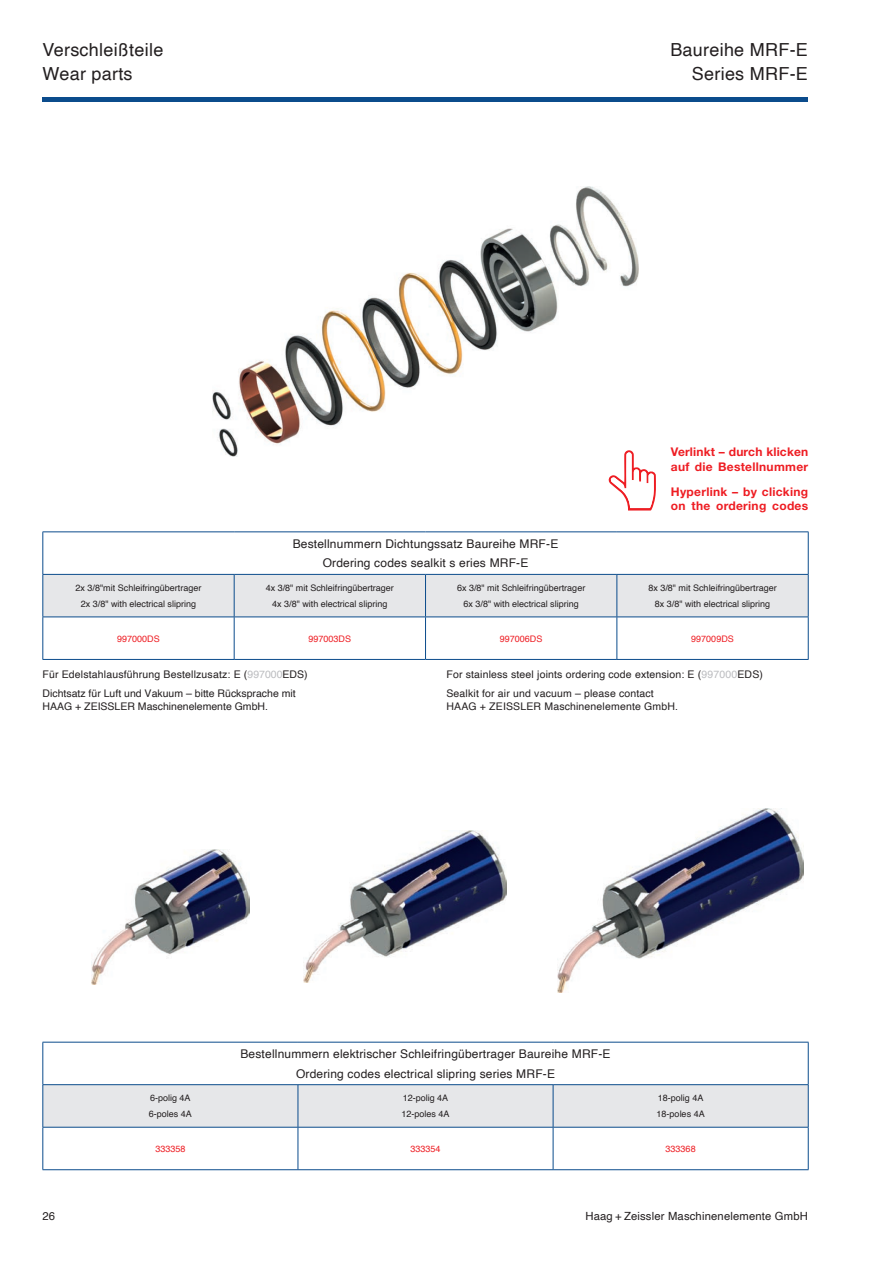
<style>
.page{position:relative;width:893px;height:1263px;background:#fff}
.page>*{position:absolute;margin:0;border:0;box-sizing:border-box;transform-origin:0 0}
.t1{font:18px "Helvetica";letter-spacing:.015em;color:#231f20}
.t2{font:12px/19.2px "Helvetica";letter-spacing:.015em;color:#231f20;text-align:center}
.t3{font:700 12px/14.4px "Helvetica Neue";letter-spacing:.025em;color:#ee1d23}
.t4{font:11.25px "Helvetica";letter-spacing:.015em;color:#231f20}
.t5{font:10.5px/19.2px "Helvetica";letter-spacing:.015em;color:#231f20}
.t6{font:9px/16.2px "Helvetica";color:#231f20;text-align:center}
.t7{font:9px "Helvetica";color:#ee1d23}
.s1{color:#bcbdc0}
</style>
<div class="page">
<hr style="left:43px;top:98px;width:765px;height:4px;background:#0b4c8c">
<div style="left:44px;top:575px;width:764px;height:42px;background:#e6e7e9"></div>
<hr style="left:43px;top:532px;width:1px;height:42px;background:#0b4c8c">
<hr style="left:43px;top:531px;width:191px;height:1px;background:#0b4c8c">
<hr style="left:234px;top:531px;width:191px;height:1px;background:#0b4c8c">
<hr style="left:425px;top:531px;width:192px;height:1px;background:#0b4c8c">
<hr style="left:617px;top:531px;width:191px;height:1px;background:#0b4c8c">
<hr style="left:808px;top:532px;width:1px;height:42px;background:#0b4c8c">
<hr style="left:43px;top:575px;width:1px;height:42px;background:#0b4c8c">
<hr style="left:43px;top:574px;width:191px;height:1px;background:#0b4c8c">
<hr style="left:234px;top:574px;width:191px;height:1px;background:#0b4c8c">
<hr style="left:425px;top:574px;width:192px;height:1px;background:#0b4c8c">
<hr style="left:617px;top:574px;width:191px;height:1px;background:#0b4c8c">
<hr style="left:234px;top:575px;width:1px;height:42px;background:#0b4c8c">
<hr style="left:425px;top:575px;width:1px;height:42px;background:#0b4c8c">
<hr style="left:617px;top:575px;width:1px;height:42px;background:#0b4c8c">
<hr style="left:808px;top:575px;width:1px;height:42px;background:#0b4c8c">
<hr style="left:43px;top:617px;width:1px;height:42px;background:#0b4c8c">
<hr style="left:43px;top:617px;width:191px;height:1px;background:#0b4c8c">
<hr style="left:234px;top:617px;width:191px;height:1px;background:#0b4c8c">
<hr style="left:425px;top:617px;width:192px;height:1px;background:#0b4c8c">
<hr style="left:617px;top:617px;width:191px;height:1px;background:#0b4c8c">
<hr style="left:234px;top:617px;width:1px;height:42px;background:#0b4c8c">
<hr style="left:425px;top:617px;width:1px;height:42px;background:#0b4c8c">
<hr style="left:617px;top:617px;width:1px;height:42px;background:#0b4c8c">
<hr style="left:808px;top:617px;width:1px;height:42px;background:#0b4c8c">
<hr style="left:43px;top:659px;width:191px;height:1px;background:#0b4c8c">
<hr style="left:234px;top:659px;width:191px;height:1px;background:#0b4c8c">
<hr style="left:425px;top:659px;width:192px;height:1px;background:#0b4c8c">
<hr style="left:617px;top:659px;width:191px;height:1px;background:#0b4c8c">
<img style="left:212px;top:186px;width:426px;height:270px">
<div style="left:44px;top:1085px;width:764px;height:42px;background:#e6e7e9"></div>
<hr style="left:43px;top:1042px;width:1px;height:42px;background:#0b4c8c">
<hr style="left:43px;top:1042px;width:255px;height:1px;background:#0b4c8c">
<hr style="left:298px;top:1042px;width:255px;height:1px;background:#0b4c8c">
<hr style="left:553px;top:1042px;width:255px;height:1px;background:#0b4c8c">
<hr style="left:808px;top:1042px;width:1px;height:42px;background:#0b4c8c">
<hr style="left:43px;top:1085px;width:1px;height:42px;background:#0b4c8c">
<hr style="left:43px;top:1084px;width:255px;height:1px;background:#0b4c8c">
<hr style="left:298px;top:1084px;width:255px;height:1px;background:#0b4c8c">
<hr style="left:553px;top:1084px;width:255px;height:1px;background:#0b4c8c">
<hr style="left:298px;top:1085px;width:1px;height:42px;background:#0b4c8c">
<hr style="left:553px;top:1085px;width:1px;height:42px;background:#0b4c8c">
<hr style="left:808px;top:1085px;width:1px;height:42px;background:#0b4c8c">
<hr style="left:43px;top:1127px;width:1px;height:42px;background:#0b4c8c">
<hr style="left:43px;top:1127px;width:255px;height:1px;background:#0b4c8c">
<hr style="left:298px;top:1127px;width:255px;height:1px;background:#0b4c8c">
<hr style="left:553px;top:1127px;width:255px;height:1px;background:#0b4c8c">
<hr style="left:298px;top:1127px;width:1px;height:42px;background:#0b4c8c">
<hr style="left:553px;top:1127px;width:1px;height:42px;background:#0b4c8c">
<hr style="left:808px;top:1127px;width:1px;height:42px;background:#0b4c8c">
<hr style="left:43px;top:1169px;width:255px;height:1px;background:#0b4c8c">
<hr style="left:298px;top:1169px;width:255px;height:1px;background:#0b4c8c">
<hr style="left:553px;top:1169px;width:255px;height:1px;background:#0b4c8c">
<img style="left:91px;top:849px;width:158px;height:135px">
<img style="left:304px;top:830px;width:202px;height:152px">
<img style="left:557px;top:809px;width:247px;height:184px">
<svg style="left:609px;top:450px;width:47px;height:60px"></svg>
<h1 class="t1" style="left:43px;top:36px;width:122px">Verschleißteile</h1>
<h1 class="t1" style="left:670px;top:36px;width:139px">Baureihe MRF-E</h1>
<h1 class="t1" style="left:43px;top:60px;width:92px">Wear parts</h1>
<h1 class="t1" style="left:692px;top:60px;width:117px">Series MRF-E</h1>
<h2 class="t2" style="left:293px;top:534px;width:267px">Bestellnummern Dichtungssatz Baureihe MRF-E<br>Ordering codes sealkit s eries MRF-E</h2>
<h2 class="t3" style="left:671px;top:445px;width:139px">Verlinkt – durch klicken auf die Bestellnummer</h2>
<h2 class="t3" style="left:671px;top:484px;width:139px">Hyperlink – by clicking on the ordering codes</h2>
<p class="t6" style="left:76px;top:580px;width:127px">2x 3/8"mit Schleifringübertrager<br>2x 3/8" with electrical slipring</p>
<p class="t6" style="left:266px;top:580px;width:130px">4x 3/8" mit Schleifringübertrager<br>4x 3/8" with electrical slipring</p>
<p class="t6" style="left:457px;top:580px;width:130px">6x 3/8" mit Schleifringübertrager<br>6x 3/8" with electrical slipring</p>
<p class="t6" style="left:648px;top:580px;width:130px">8x 3/8" mit Schleifringübertrager<br>8x 3/8" with electrical slipring</p>
<p class="t7" style="left:117px;top:631px;width:44px">997000DS</p>
<p class="t7" style="left:309px;top:631px;width:44px">997003DS</p>
<p class="t7" style="left:500px;top:631px;width:44px">997006DS</p>
<p class="t7" style="left:691px;top:631px;width:44px">997009DS</p>
<p class="t5" style="left:43px;top:665px;width:267px">Für Edelstahlausführung Bestellzusatz: E (<span class="s1">997000</span>EDS)<br>Dichtsatz für Luft und Vakuum – bitte Rücksprache mit</p>
<p class="t5" style="left:43px;top:696px;width:227px">HAAG + ZEISSLER Maschinenelemente GmbH.</p>
<p class="t5" style="left:446px;top:665px;width:318px">For stainless steel joints ordering code extension: E (<span class="s1">997000</span>EDS)<br>Sealkit for air und vacuum – please contact</p>
<p class="t5" style="left:446px;top:696px;width:233px">HAAG + ZEISSLER Maschinenelemente GmbH.</p>
<h2 class="t2" style="left:240px;top:1045px;width:372px">Bestellnummern elektrischer Schleifringübertrager Baureihe MRF-E<br>Ordering codes electrical slipring series MRF-E</h2>
<p class="t6" style="left:149px;top:1090px;width:45px;text-align:left">6-polig 4A<br>6-poles 4A</p>
<p class="t6" style="left:401px;top:1090px;width:50px;text-align:left">12-polig 4A<br>12-poles 4A</p>
<p class="t6" style="left:657px;top:1090px;width:50px;text-align:left">18-polig 4A<br>18-poles 4A</p>
<p class="t7" style="left:155px;top:1142px;width:32px">333358</p>
<p class="t7" style="left:410px;top:1142px;width:32px">333354</p>
<p class="t7" style="left:666px;top:1142px;width:32px">333368</p>
<p class="t4" style="left:43px;top:1208px;width:14px">26</p>
<p class="t4" style="left:585px;top:1208px;width:224px">Haag + Zeissler Maschinenelemente GmbH</p>
</div>
